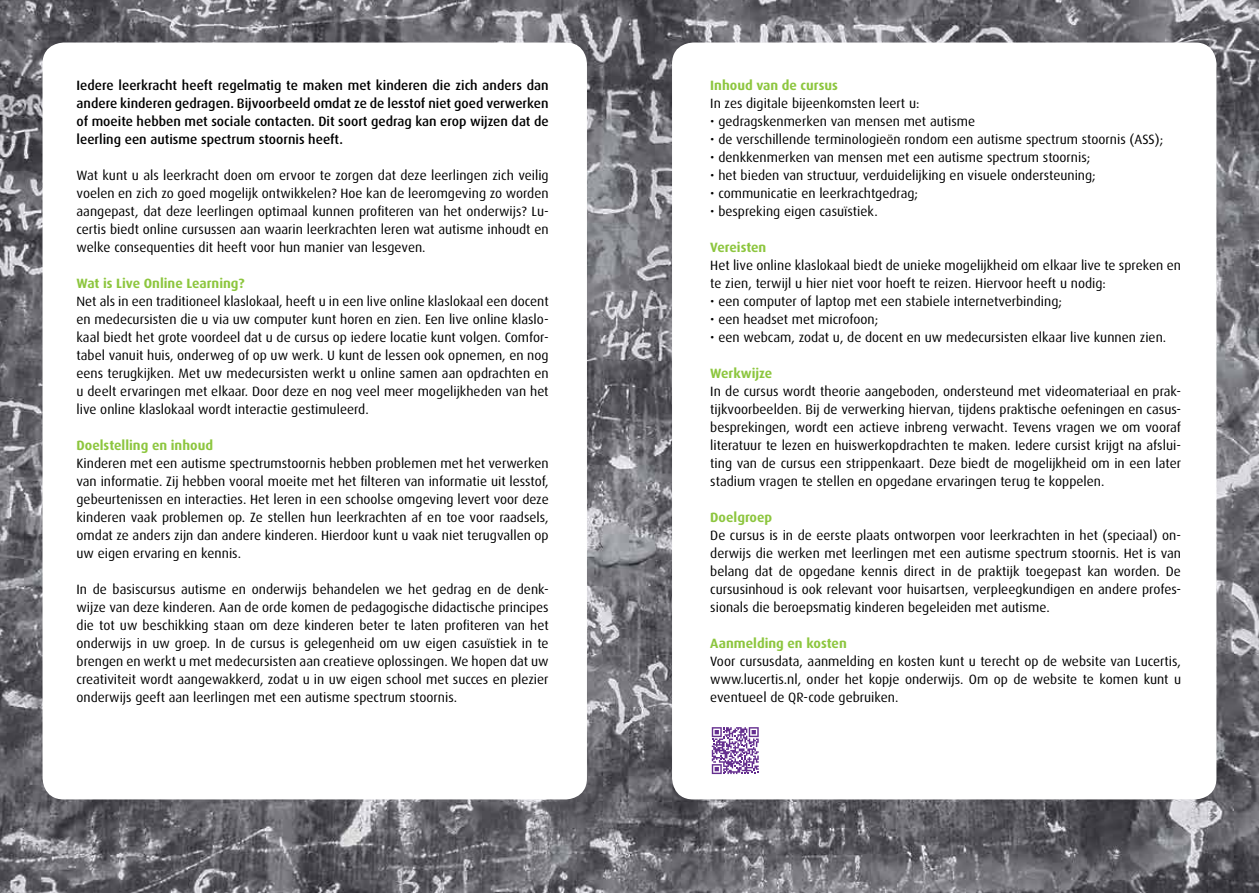
<style>
.page{position:relative;width:1259px;height:893px;background:#fff}
.page>*{position:absolute;margin:0;border:0;box-sizing:border-box;transform-origin:0 0}
.t1{font:13.5px/18px "Dax";color:#000;text-align:justify}
.t2{font:500 13.5px/18px "Dax";color:#000;text-align:justify}
.t3{font:700 13.5px "Dax";color:#8dc63f}
</style>
<div class="page">
<img style="left:0;top:0;width:1259px;height:893px">
<div style="left:43px;top:43px;width:544px;height:756px;background:#fff;border-radius:21px"></div>
<div style="left:672px;top:43px;width:544px;height:756px;background:#fff;border-radius:21px"></div>
<svg style="left:712px;top:727px;width:46px;height:47px"></svg>
<p class="t2" style="left:77px;top:76px;width:474px">Iedere leerkracht heeft regelmatig te maken met kinderen die zich anders dan andere kinderen gedragen. Bijvoorbeeld omdat ze de lesstof niet goed verwerken of moeite hebben met sociale contacten. Dit soort gedrag kan erop wijzen dat de leerling een autisme spectrum stoornis heeft.</p>
<p class="t1" style="left:77px;top:166px;width:474px">Wat kunt u als leerkracht doen om ervoor te zorgen dat deze leerlingen zich veilig voelen en zich zo goed mogelijk ontwikkelen? Hoe kan de leeromgeving zo worden aangepast, dat deze leerlingen optimaal kunnen profiteren van het onderwijs? Lu&shy;certis biedt online cursussen aan waarin leerkrachten leren wat autisme inhoudt en welke consequenties dit heeft voor hun manier van lesgeven.</p>
<p class="t3" style="left:77px;top:276px;width:170px">Wat is Live Online Learning?</p>
<p class="t1" style="left:77px;top:292px;width:474px">Net als in een traditioneel klaslokaal, heeft u in een live online klaslokaal een docent en medecursisten die u via uw computer kunt horen en zien. Een live online klaslo&shy;kaal biedt het grote voordeel dat u de cursus op iedere locatie kunt volgen. Comfor&shy;tabel vanuit huis, onderweg of op uw werk. U kunt de lessen ook opnemen, en nog eens terugkijken. Met uw medecursisten werkt u online samen aan opdrachten en u deelt ervaringen met elkaar. Door deze en nog veel meer mogelijkheden van het live online klaslokaal wordt interactie gestimuleerd.</p>
<p class="t3" style="left:77px;top:438px;width:138px">Doelstelling en inhoud</p>
<p class="t1" style="left:77px;top:454px;width:474px">Kinderen met een autisme spectrumstoornis hebben problemen met het verwerken van informatie. Zij hebben vooral moeite met het filteren van informatie uit lesstof, gebeurtenissen en interacties. Het leren in een schoolse omgeving levert voor deze kinderen vaak problemen op. Ze stellen hun leerkrachten af en toe voor raadsels, omdat ze anders zijn dan andere kinderen. Hierdoor kunt u vaak niet terugvallen op uw eigen ervaring en kennis.</p>
<p class="t1" style="left:77px;top:580px;width:474px">In de basiscursus autisme en onderwijs behandelen we het gedrag en de denk&shy;wijze van deze kinderen. Aan de orde komen de pedagogische didactische principes die tot uw beschikking staan om deze kinderen beter te laten profiteren van het onderwijs in uw groep. In de cursus is gelegenheid om uw eigen casuïstiek in te brengen en werkt u met medecursisten aan creatieve oplossingen. We hopen dat uw creativiteit wordt aangewakkerd, zodat u in uw eigen school met succes en plezier onderwijs geeft aan leerlingen met een autisme spectrum stoornis.</p>
<p class="t3" style="left:710px;top:78px;width:129px">Inhoud van de cursus</p>
<p class="t1" style="left:710px;top:94px;width:211px">In zes digitale bijeenkomsten leert u:</p>
<p class="t1" style="left:710px;top:112px;width:266px">• gedragskenmerken van mensen met autisme</p>
<p class="t1" style="left:710px;top:130px;width:454px">• de verschillende terminologieën rondom een autisme spectrum stoornis (ASS);</p>
<p class="t1" style="left:710px;top:148px;width:381px">• denkkenmerken van mensen met een autisme spectrum stoornis;</p>
<p class="t1" style="left:710px;top:166px;width:387px">• het bieden van structuur, verduidelijking en visuele ondersteuning;</p>
<p class="t1" style="left:710px;top:184px;width:209px">• communicatie en leerkrachtgedrag;</p>
<p class="t1" style="left:710px;top:202px;width:169px">• bespreking eigen casuïstiek.</p>
<p class="t3" style="left:710px;top:240px;width:58px">Vereisten</p>
<p class="t1" style="left:710px;top:256px;width:472px">Het live online klaslokaal biedt de unieke mogelijkheid om elkaar live te spreken en te zien, terwijl u hier niet voor hoeft te reizen. Hiervoor heeft u nodig:</p>
<p class="t1" style="left:710px;top:292px;width:353px">• een computer of laptop met een stabiele internetverbinding;</p>
<p class="t1" style="left:710px;top:310px;width:169px">• een headset met microfoon;</p>
<p class="t1" style="left:710px;top:328px;width:457px">• een webcam, zodat u, de docent en uw medecursisten elkaar live kunnen zien.</p>
<p class="t3" style="left:710px;top:366px;width:64px">Werkwijze</p>
<p class="t1" style="left:710px;top:382px;width:472px">In de cursus wordt theorie aangeboden, ondersteund met videomateriaal en prak&shy;tijkvoorbeelden. Bij de verwerking hiervan, tijdens praktische oefeningen en casus&shy;besprekingen, wordt een actieve inbreng verwacht. Tevens vragen we om vooraf literatuur te lezen en huiswerkopdrachten te maken. Iedere cursist krijgt na afslui&shy;ting van de cursus een strippenkaart. Deze biedt de mogelijkheid om in een later stadium vragen te stellen en opgedane ervaringen terug te koppelen.</p>
<p class="t3" style="left:710px;top:510px;width:63px">Doelgroep</p>
<p class="t1" style="left:710px;top:526px;width:472px">De cursus is in de eerste plaats ontworpen voor leerkrachten in het (speciaal) on&shy;derwijs die werken met leerlingen met een autisme spectrum stoornis. Het is van belang dat de opgedane kennis direct in de praktijk toegepast kan worden. De cursusinhoud is ook relevant voor huisartsen, verpleegkundigen en andere profes&shy;sionals die beroepsmatig kinderen begeleiden met autisme.</p>
<p class="t3" style="left:710px;top:636px;width:138px">Aanmelding en kosten</p>
<p class="t1" style="left:710px;top:652px;width:472px">Voor cursusdata, aanmelding en kosten kunt u terecht op de website van Lucertis, www.lucertis.nl, onder het kopje onderwijs. Om op de website te komen kunt u eventueel de QR-code gebruiken.</p>
</div>
